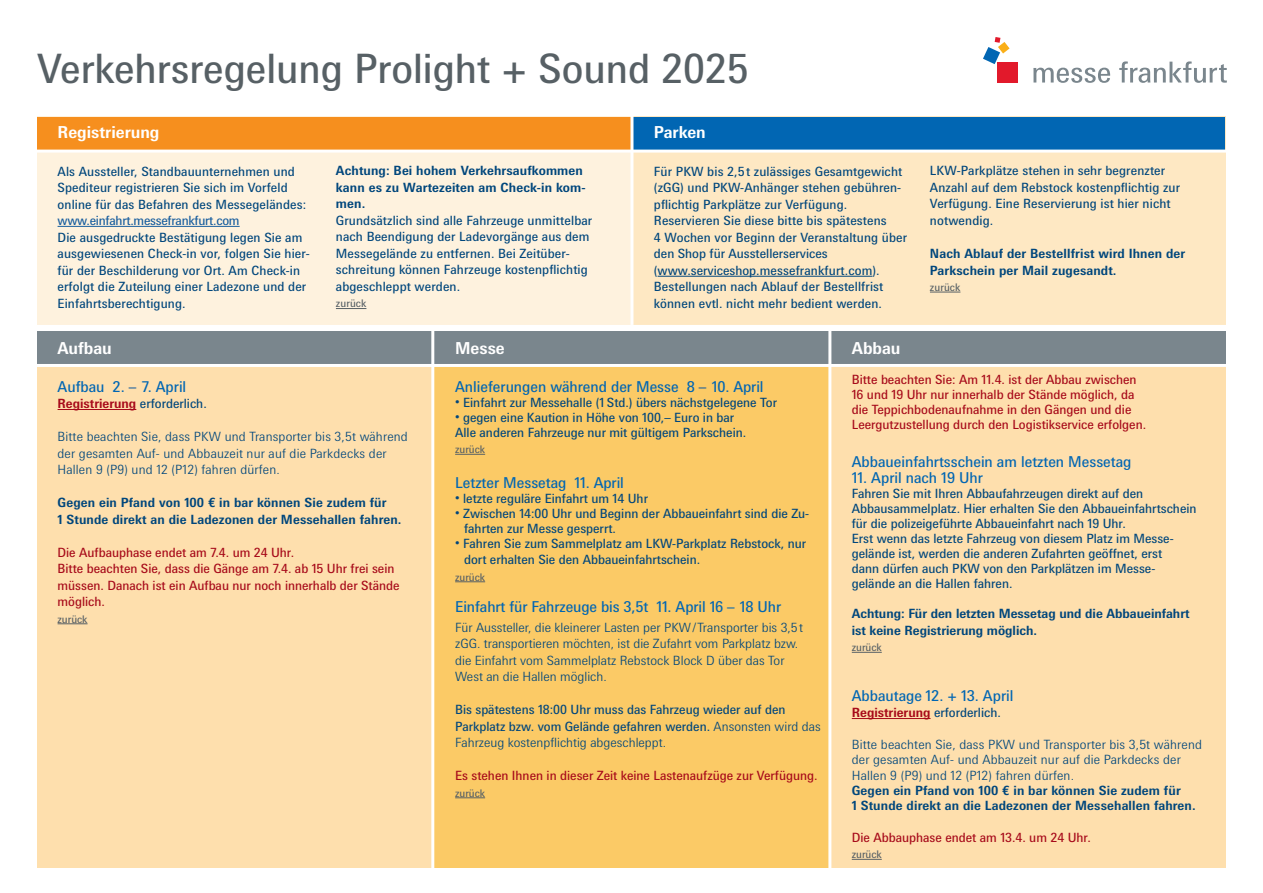
<style>
.page{position:relative;width:1263px;height:893px;background:#fff}
.page>*{position:absolute;margin:0;border:0;box-sizing:border-box;transform-origin:0 0}
.t1{font:40.5px "Messe Univers";color:#576065}
.t2{font:700 16.5px "Messe Univers";color:#fff}
.t3{font:15px "Messe Univers";color:#0166b3}
.t4{font:12.75px/16.5px "Messe Univers";letter-spacing:.01em;color:#00467c}
.t5{font:300 12.75px/16.5px "Messe Univers";letter-spacing:.01em;color:#00467c}
.t6{font:12.75px/16.5px "Messe Univers";color:#a70a1a}
.t7{font:700 12.75px/16.5px "Messe Univers";letter-spacing:.01em;color:#00467c}
.t8{font:700 12.75px "Messe Univers";color:#a70a1a}
.t9{font:12.75px "Messe Univers";letter-spacing:-.02em;color:#175d9e}
.t10{font:10.5px "Messe Univers";color:#576065}
.s1{color:#175d9e}
.s2{font-weight:400;color:#00467c}
.s3{font-size:9px}
.s4{font-weight:300}
</style>
<div class="page">
<div style="left:632px;top:117px;width:593px;height:212px;background:#fee8c3"></div>
<div style="left:830px;top:365px;width:395px;height:503px;background:#fedfad"></div>
<div style="left:433px;top:367px;width:397px;height:501px;background:#fbca66"></div>
<div style="left:37px;top:367px;width:396px;height:501px;background:#fedfad"></div>
<div style="left:830px;top:331px;width:395px;height:36px;background:#7a868d"></div>
<div style="left:433px;top:331px;width:397px;height:36px;background:#7a868d"></div>
<div style="left:37px;top:331px;width:396px;height:34px;background:#7a868d"></div>
<div style="left:37px;top:117px;width:594px;height:212px;background:#fef2de"></div>
<hr style="left:58px;top:409px;width:78px;height:1px;background:#a70a1a">
<hr style="left:58px;top:623px;width:30px;height:1px;background:#576065">
<div style="left:632px;top:117px;width:593px;height:34px;background:#0166b3"></div>
<div style="left:37px;top:117px;width:594px;height:34px;background:#f68f1e"></div>
<hr style="left:455px;top:454px;width:30px;height:1px;background:#576065">
<hr style="left:455px;top:581px;width:30px;height:1px;background:#576065">
<hr style="left:455px;top:797px;width:30px;height:1px;background:#576065">
<hr style="left:852px;top:652px;width:30px;height:1px;background:#576065">
<hr style="left:852px;top:718px;width:78px;height:1px;background:#a70a1a">
<hr style="left:852px;top:859px;width:30px;height:1px;background:#576065">
<hr style="left:828px;top:329px;width:3px;height:551px;background:#fff">
<hr style="left:431px;top:329px;width:3px;height:551px;background:#fff">
<hr style="left:630px;top:103px;width:3px;height:222px;background:#fff">
<div style="left:31px;top:325px;width:1203px;height:6px;background:#fff"></div>
<hr style="left:31px;top:150px;width:1203px;height:3px;background:#fff">
<hr style="left:31px;top:364px;width:1203px;height:3px;background:#fff">
<hr style="left:58px;top:226px;width:182px;height:1px;background:#175d9e">
<hr style="left:336px;top:308px;width:30px;height:1px;background:#576065">
<hr style="left:657px;top:276px;width:215px;height:1px;background:#00467c">
<hr style="left:930px;top:292px;width:30px;height:1px;background:#576065">
<div style="left:997px;top:62px;width:21px;height:21px;background:#e2192b"></div>
<svg style="left:983px;top:37px;width:26px;height:27px"></svg>
<svg style="left:1033px;top:68px;width:77px;height:15px"></svg>
<svg style="left:1119px;top:61px;width:108px;height:22px"></svg>
<h1 class="t1" style="left:37px;top:44px;width:713px">Verkehrsregelung Prolight + Sound 2025</h1>
<p class="t2" style="left:58px;top:122px;width:103px">Registrierung</p>
<p class="t4" style="left:58px;top:163px;width:250px">Als Aussteller, Standbauunternehmen und<br>Spediteur registrieren Sie sich im Vorfeld online für das Befahren des Messegeländes:</p>
<p class="t9" style="left:58px;top:213px;width:184px">www.einfahrt.messefrankfurt.com</p>
<p class="t4" style="left:58px;top:229px;width:254px">Die ausgedruckte Bestätigung legen Sie am ausgewiesenen Check-in vor, folgen Sie hier&shy;für der Beschilderung vor Ort. Am Check-in erfolgt die Zuteilung einer Ladezone und der Einfahrtsberechtigung.</p>
<p class="t7" style="left:336px;top:162px;width:251px">Achtung: Bei hohem Verkehrsaufkommen kann es zu Wartezeiten am Check-in kom&shy;men.</p>
<p class="t4" style="left:336px;top:212px;width:258px">Grundsätzlich sind alle Fahrzeuge unmittelbar nach Beendigung der Ladevorgänge aus dem Messegelände zu entfernen. Bei Zeitüber&shy;schreitung können Fahrzeuge kostenpflichtig abgeschleppt werden.</p>
<p class="t10" style="left:336px;top:297px;width:32px">zurück</p>
<p class="t2" style="left:654px;top:122px;width:53px">Parken</p>
<p class="t4" style="left:654px;top:163px;width:255px">Für PKW bis 2,5t zulässiges Gesamtgewicht (zGG) und PKW-Anhänger stehen gebühren&shy;pflichtig Parkplätze zur Verfügung.<br>Reservieren Sie diese bitte bis spätestens<br>4 Wochen vor Beginn der Veranstaltung über den Shop für Ausstellerservices (www.serviceshop.messefrankfurt.com).<br>Bestellungen nach Ablauf der Bestellfrist können evtl. nicht mehr bedient werden.</p>
<p class="t4" style="left:930px;top:162px;width:252px">LKW-Parkplätze stehen in sehr begrenzter Anzahl auf dem Rebstock kostenpflichtig zur Verfügung. Eine Reservierung ist hier nicht notwendig.</p>
<p class="t7" style="left:930px;top:245px;width:257px">Nach Ablauf der Bestellfrist wird Ihnen der<br>Parkschein per Mail zugesandt.</p>
<p class="t10" style="left:930px;top:281px;width:32px">zurück</p>
<p class="t2" style="left:58px;top:338px;width:56px">Aufbau</p>
<p class="t3" style="left:58px;top:377px;width:130px">Aufbau 2. <span class="s1">–</span> 7. April</p>
<p class="t8" style="left:58px;top:396px;width:151px">Registrierung <span class="s2">erforderlich.</span></p>
<p class="t5" style="left:58px;top:428px;width:352px">Bitte beachten Sie, dass PKW und Transporter bis 3,5t während der gesamten Auf- und Abbauzeit nur auf die Parkdecks der<br>Hallen 9 (P9) und 12 (P12) fahren dürfen.</p>
<p class="t7" style="left:58px;top:494px;width:345px">Gegen ein Pfand von 100 € in bar können Sie zudem für<br>1 Stunde direkt an die Ladezonen der Messehallen fahren.</p>
<p class="t6" style="left:58px;top:544px;width:344px">Die Aufbauphase endet am 7.4. um 24 Uhr.<br>Bitte beachten Sie, dass die Gänge am 7.4. ab 15 Uhr frei sein müssen. Danach ist ein Aufbau nur noch innerhalb der Stände möglich.</p>
<p class="t10" style="left:58px;top:612px;width:31px">zurück</p>
<p class="t2" style="left:455px;top:338px;width:51px">Messe</p>
<p class="t3" style="left:455px;top:377px;width:310px">Anlieferungen während der Messe 8 <span class="s1">–</span> 10. April</p>
<p class="t4" style="left:455px;top:394px;width:323px"><span class="s3">•</span> Einfahrt zur Messehalle (1 Std.) übers nächstgelegene Tor</p>
<p class="t4" style="left:455px;top:409px;width:293px;line-height:15px"><span class="s3">•</span> gegen eine Kaution in Höhe von 100,– Euro in bar<br>Alle anderen Fahrzeuge nur mit gültigem Parkschein.</p>
<p class="t10" style="left:455px;top:443px;width:31px">zurück</p>
<p class="t3" style="left:455px;top:473px;width:170px">Letzter Messetag 11. April</p>
<p class="t4" style="left:455px;top:490px;width:194px"><span class="s3">•</span> letzte reguläre Einfahrt um 14 Uhr</p>
<p class="t4" style="left:464px;top:505px;width:347px;line-height:15px;text-indent:-9px"><span class="s3">•</span> Zwischen 14:00 Uhr und Beginn der Abbaueinfahrt sind die Zu&shy;fahrten zur Messe gesperrt.</p>
<p class="t4" style="left:464px;top:535px;width:344px;text-indent:-9px"><span class="s3">•</span> Fahren Sie zum Sammelplatz am LKW-Parkplatz Rebstock, nur dort erhalten Sie den Abbaueinfahrtschein.</p>
<p class="t10" style="left:455px;top:570px;width:31px">zurück</p>
<p class="t3" style="left:455px;top:598px;width:328px">Einfahrt für Fahrzeuge bis 3,5t 11. April 16 – 18 Uhr</p>
<p class="t5" style="left:455px;top:619px;width:350px">Für Aussteller, die kleinerer Lasten per PKW/Transporter bis 3,5t zGG. transportieren möchten, ist die Zufahrt vom Parkplatz bzw. die Einfahrt vom Sammelplatz Rebstock Block D über das Tor West an die Hallen möglich.</p>
<p class="t4" style="left:455px;top:701px;width:367px">Bis spätestens 18:00 Uhr muss das Fahrzeug wieder auf den<br>Parkplatz bzw. vom Gelände gefahren werden. <span class="s4">Ansonsten wird das<br>Fahrzeug kostenpflichtig abgeschleppt.</span></p>
<p class="t6" style="left:455px;top:767px;width:364px">Es stehen Ihnen in dieser Zeit keine Lastenaufzüge zur Verfügung.</p>
<p class="t10" style="left:455px;top:786px;width:31px">zurück</p>
<p class="t2" style="left:852px;top:338px;width:50px">Abbau</p>
<p class="t6" style="left:852px;top:372px;width:296px;line-height:15px">Bitte beachten Sie: Am 11.4. ist der Abbau zwischen 16 und 19 Uhr nur innerhalb der Stände möglich, da die Teppichbodenaufnahme in den Gängen und die Leergutzustellung durch den Logistikservice erfolgen.</p>
<p class="t3" style="left:852px;top:452px;width:281px">Abbaueinfahrtsschein am letzten Messetag</p>
<p class="t3" style="left:852px;top:469px;width:133px">11. April nach 19 Uhr</p>
<p class="t4" style="left:852px;top:486px;width:346px;line-height:15px">Fahren Sie mit Ihren Abbaufahrzeugen direkt auf den Abbausammelplatz. Hier erhalten Sie den Abbaueinfahrtschein für die polizeigeführte Abbaueinfahrt nach 19 Uhr.<br>Erst wenn das letzte Fahrzeug von diesem Platz im Messe&shy;gelände ist, werden die anderen Zufahrten geöffnet, erst<br>dann dürfen auch PKW von den Parkplätzen im Messe&shy;gelände an die Hallen fahren.</p>
<p class="t7" style="left:852px;top:605px;width:339px">Achtung: Für den letzten Messetag und die Abbaueinfahrt ist keine Registrierung möglich.</p>
<p class="t10" style="left:852px;top:641px;width:31px">zurück</p>
<p class="t3" style="left:852px;top:686px;width:163px">Abbautage 12. + 13. April</p>
<p class="t8" style="left:852px;top:705px;width:151px">Registrierung <span class="s2">erforderlich.</span></p>
<p class="t5" style="left:852px;top:736px;width:352px;line-height:15px">Bitte beachten Sie, dass PKW und Transporter bis 3,5t während der gesamten Auf- und Abbauzeit nur auf die Parkdecks der</p>
<p class="t5" style="left:852px;top:767px;width:224px">Hallen 9 (P9) und 12 (P12) fahren dürfen.</p>
<p class="t7" style="left:852px;top:783px;width:345px;line-height:15px">Gegen ein Pfand von 100 € in bar können Sie zudem für<br>1 Stunde direkt an die Ladezonen der Messehallen fahren.</p>
<p class="t6" style="left:852px;top:829px;width:240px">Die Abbauphase endet am 13.4. um 24 Uhr.</p>
<p class="t10" style="left:852px;top:848px;width:31px">zurück</p>
</div>
